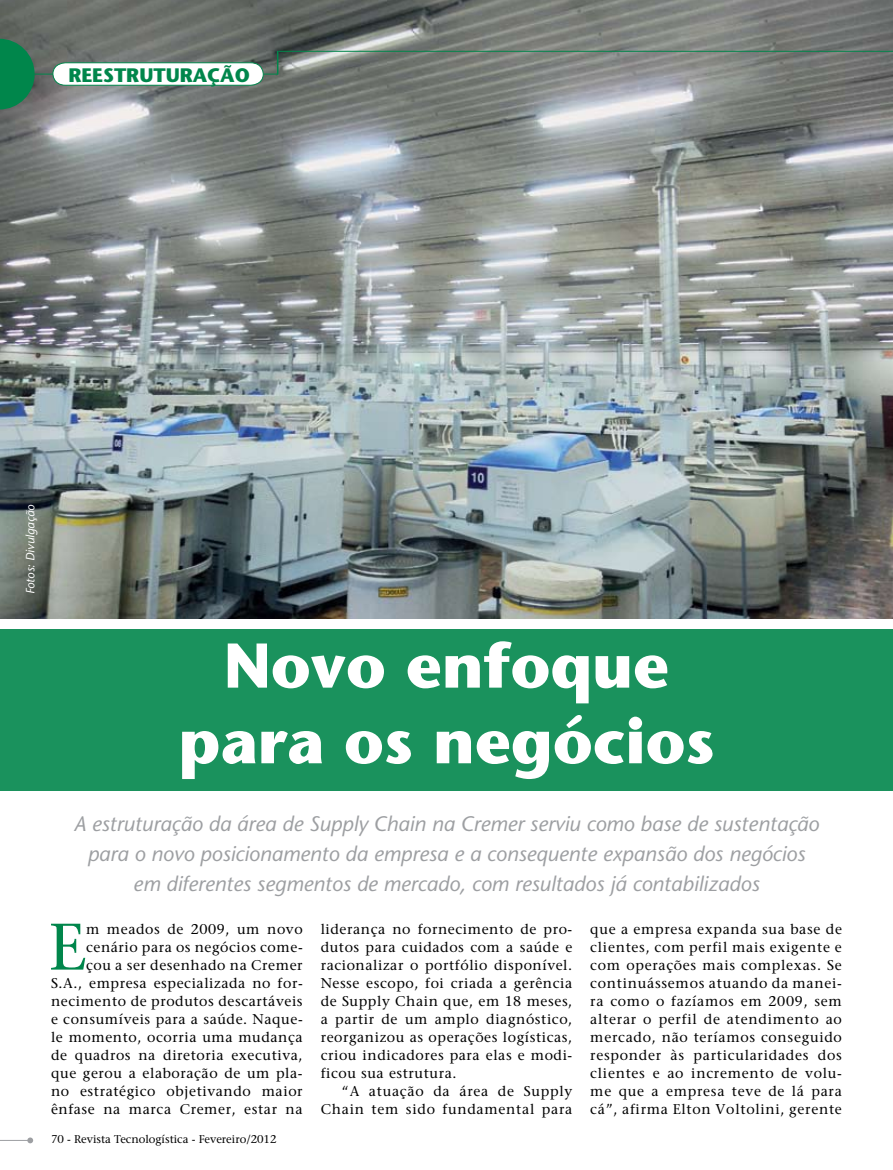
<style>
.page{position:relative;width:893px;height:1170px;background:#fff}
.page>*{position:absolute;margin:0;border:0;box-sizing:border-box;transform-origin:0 0}
.t1{font:65.55px "Stone Serif";color:#00864b}
.t2{font:700 63px/75.6px "Stone Sans";color:#fff;text-align:center}
.t3{font:italic 21px/30px "Stone Sans";color:#9d9fa2;text-align:center}
.t4{font:700 19.5px "Stone Sans";color:#00864b}
.t5{font:14.1px/18px "Stone Serif";letter-spacing:.04em;color:#000;text-align:right}
.t6{font:italic 12px "Stone Sans";color:#fff}
.t7{font:11.25px "Stone Serif";color:#000}
</style>
<div class="page">
<img style="left:0;top:0;width:893px;height:618px">
<div style="left:0;top:629px;width:893px;height:162px;background:#1a925d"></div>
<hr style="left:0;top:1139px;width:30px;height:1px;background:#9d9fa2">
<svg style="left:27px;top:1137px;width:6px;height:6px"></svg>
<svg style="left:0;top:39px;width:35px;height:70px"></svg>
<hr style="left:278px;top:51px;width:615px;height:1px;background:#00864b">
<svg style="left:277px;top:51px;width:1px;height:23px"></svg>
<hr style="left:34px;top:74px;width:244px;height:1px;background:#00864b">
<svg style="left:52px;top:62px;width:212px;height:24px"></svg>
<h3 class="t4" style="left:68px;top:63px;width:183px">Reestruturação</h3>
<p class="t6" style="left:23px;top:594px;width:91px;rotate:-90deg">Fotos: Divulgação</p>
<h2 class="t2" style="left:178px;top:627px;width:538px">Novo enfoque para os negócios</h2>
<h3 class="t3" style="left:74px;top:808px;width:747px">A estruturação da área de Supply Chain na Cremer serviu como base de sustentação para o novo posicionamento da empresa e a consequente expansão dos negócios em diferentes segmentos de mercado, com resultados já contabilizados</h3>
<p class="t5" style="left:51px;top:919px;width:253px">m meados de 2009, um novo cenário para os negócios come-<br>çou a ser desenhado na Cremer<br>S.A., empresa especializada no for&shy;necimento de produtos descartáveis e consumíveis para a saúde. Naque&shy;le momento, ocorria uma mudança de quadros na diretoria executiva, que gerou a elaboração de um pla&shy;no estratégico objetivando maior ênfase na marca Cremer, estar na</p>
<p class="t5" style="left:321px;top:919px;width:253px;text-align:justify">liderança no fornecimento de pro&shy;dutos para cuidados com a saúde e racionalizar o portfólio disponível.<br>Nesse escopo, foi criada a gerência de Supply Chain que, em 18 meses, a partir de um amplo diagnóstico, reorganizou as operações logísticas, criou indicadores para elas e modi&shy;ficou sua estrutura.</p>
<h1 class="t1" style="left:48px;top:907px;width:39px">E</h1>
<p class="t5" style="left:321px;top:1081px;width:253px">“A atuação da área de Supply<br>Chain tem sido fundamental para</p>
<p class="t7" style="left:51px;top:1131px;width:227px">70 - Revista Tecnologística - Fevereiro/2012</p>
<p class="t5" style="left:590px;top:919px;width:253px;text-align:justify">que a empresa expanda sua base de clientes, com perfil mais exigente e com operações mais complexas. Se continuássemos atuando da manei&shy;ra como o fazíamos em 2009, sem alterar o perfil de atendimento ao mercado, não teríamos conseguido responder às particularidades dos clientes e ao incremento de volu&shy;me que a empresa teve de lá para cá”, afirma Elton Voltolini, gerente</p>
</div>
